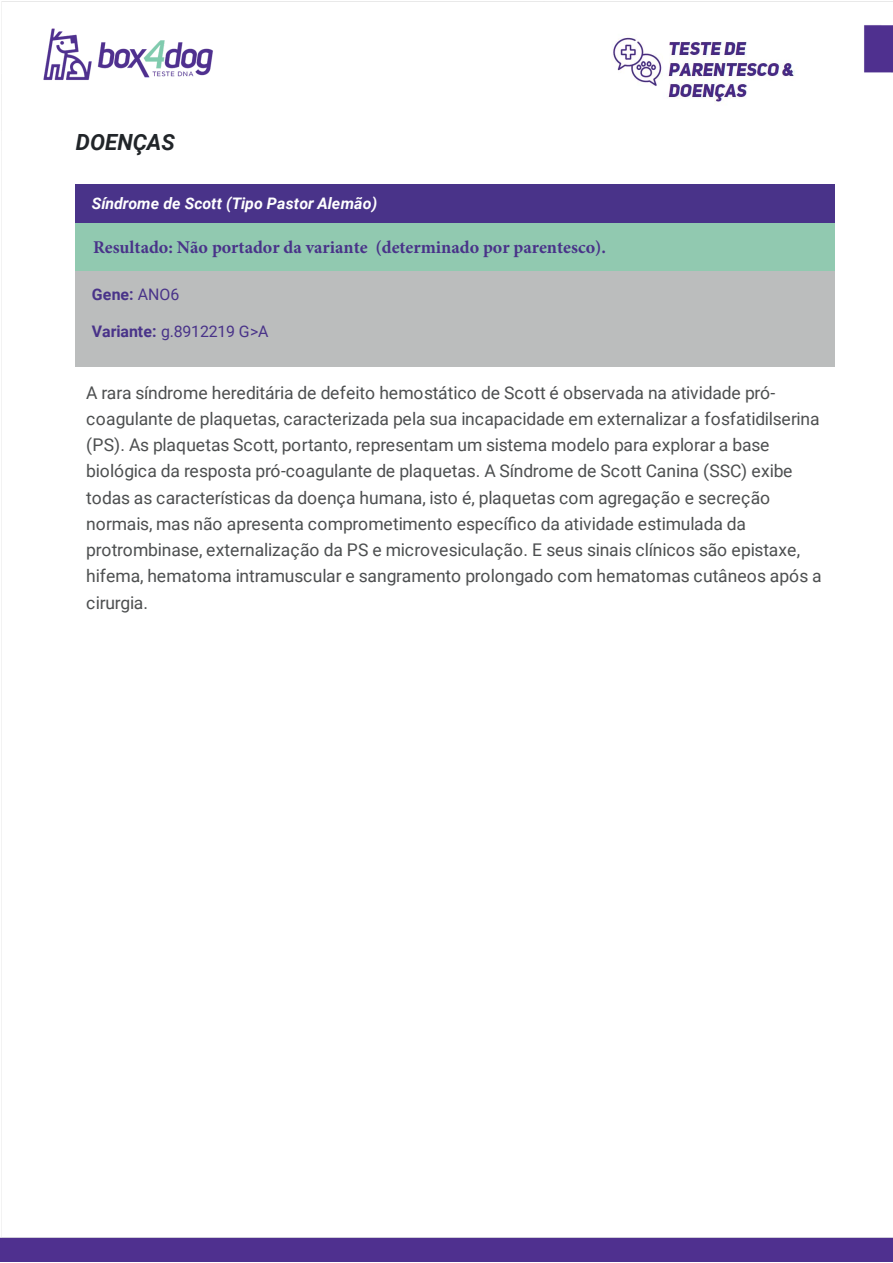
<style>
.page{position:relative;width:893px;height:1263px;background:#fff}
.page>*{position:absolute;margin:0;border:0;box-sizing:border-box;transform-origin:0 0}
.t1{font:italic 700 22.2px "Roboto";color:#212529}
.t2{font:700 18px "Minion Pro";color:#493389}
.t3{font:17.55px/26.2px "Roboto";letter-spacing:-.005em;color:#4d4f50}
.t4{font:italic 700 15.9px "Roboto";color:#fff}
.t5{font:15.9px "Roboto";letter-spacing:-.01em;color:#493389}
.t6{font:700 15.9px "Roboto";color:#493389}
.s1{font-weight:400}
.s2{font-weight:700}
</style>
<div class="page">
<img style="left:0;top:1px;width:892px;height:1261px">
<div style="left:76px;top:184px;width:758px;height:40px;background:#493389"></div>
<div style="left:76px;top:224px;width:758px;height:47px;background:#91c9b0"></div>
<div style="left:76px;top:271px;width:758px;height:96px;background:#bbbdbd"></div>
<img style="left:560px;top:16px;width:287px;height:117px">
<p class="t1" style="left:76px;top:130px;width:101px">DOENÇAS</p>
<p class="t4" style="left:92px;top:194px;width:287px">Síndrome de Scott (Tipo Pastor Alemão)</p>
<p class="t2" style="left:93px;top:234px;width:514px">Resultado: Não portador da variante (determinado por parentesco).</p>
<p class="t6" style="left:92px;top:285px;width:89px">Gene: <span class="s1">ANO6</span></p>
<p class="t5" style="left:92px;top:322px;width:178px"><span class="s2">Variante:</span> g.8912219 G&gt;A</p>
<p class="t3" style="left:86px;top:379px;width:736px">A rara síndrome hereditária de defeito hemostático de Scott é observada na atividade pró&shy;coagulante de plaquetas, caracterizada pela sua incapacidade em externalizar a fosfatidilserina (PS). As plaquetas Scott, portanto, representam um sistema modelo para explorar a base biológica da resposta pró-coagulante de plaquetas. A Síndrome de Scott Canina (SSC) exibe todas as características da doença humana, isto é, plaquetas com agregação e secreção normais, mas não apresenta comprometimento específico da atividade estimulada da protrombinase, externalização da PS e microvesiculação. E seus sinais clínicos são epistaxe, hifema, hematoma intramuscular e sangramento prolongado com hematomas cutâneos após a cirurgia.</p>
</div>
